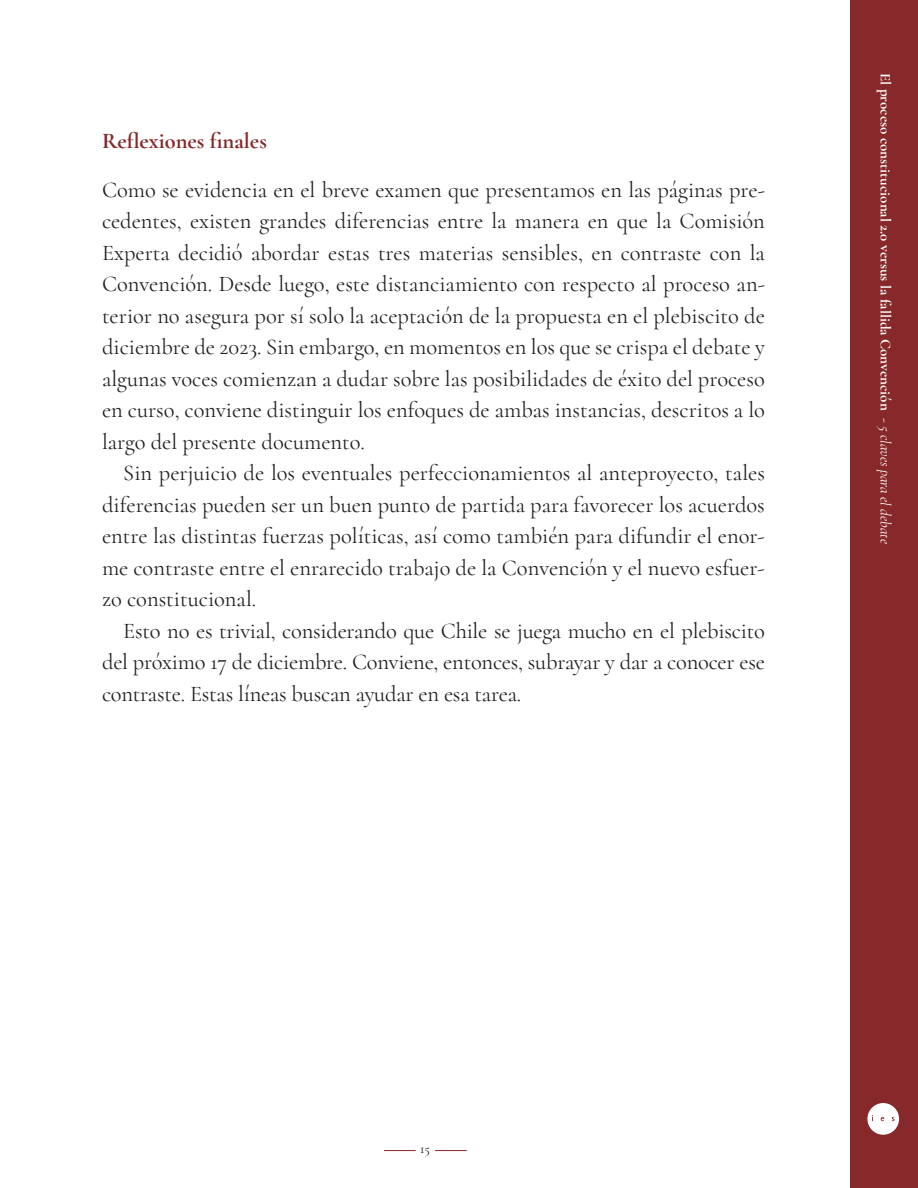
<style>
.page{position:relative;width:918px;height:1188px;background:#fff}
.page>*{position:absolute;margin:0;border:0;box-sizing:border-box;transform-origin:0 0}
.t1{font:22.5px/31.5px "Cormorant";color:#231f20;text-align:justify}
.t2{font:700 22.5px "Cormorant Garamond";color:#87292b}
.t3{font:700 15px "Cormorant";color:#fff}
.t4{font:13.5px "Cormorant Garamond";color:#231f20}
.s1{font-weight:400}
.s2{font-weight:400;font-style:italic}
</style>
<div class="page">
<div style="left:850px;top:0;width:68px;height:1188px;background:#87292b"></div>
<div style="left:867px;top:1103px;width:32px;height:32px;background:#fff;border-radius:50%"></div>
<svg style="left:881px;top:1117px;width:3px;height:4px"></svg>
<hr style="left:384px;top:1150px;width:32px;height:1px;background:#87292b">
<hr style="left:435px;top:1150px;width:32px;height:1px;background:#87292b">
<p class="t2" style="left:102px;top:127px;width:166px">Reflexiones finales</p>
<p class="t1" style="left:102px;top:174px;width:664px">Como se evidencia en el breve examen que presentamos en las páginas pre&shy;cedentes, existen grandes diferencias entre la manera en que la Comisión Experta decidió abordar estas tres materias sensibles, en contraste con la Convención. Desde luego, este distanciamiento con respecto al proceso an&shy;terior no asegura por sí solo la aceptación de la propuesta en el plebiscito de diciembre de 2023. Sin embargo, en momentos en los que se crispa el debate y algunas voces comienzan a dudar sobre las posibilidades de éxito del proceso en curso, conviene distinguir los enfoques de ambas instancias, descritos a lo largo del presente documento.</p>
<p class="t1" style="left:102px;top:457px;width:664px;text-indent:21px">Sin perjuicio de los eventuales perfeccionamientos al anteproyecto, tales diferencias pueden ser un buen punto de partida para favorecer los acuerdos entre las distintas fuerzas políticas, así como también para difundir el enor&shy;me contraste entre el enrarecido trabajo de la Convención y el nuevo esfuer&shy;zo constitucional.</p>
<p class="t1" style="left:102px;top:615px;width:664px;text-indent:21px">Esto no es trivial, considerando que Chile se juega mucho en el plebiscito del próximo 17 de diciembre. Conviene, entonces, subrayar y dar a conocer ese contraste. Estas líneas buscan ayudar en esa tarea.</p>
<p class="t3" style="left:895px;top:73px;width:472px;rotate:90deg">El proceso constitucional 2.0 versus la fallida Convención <span class="s1">-</span> <span class="s2">5 claves para el debate</span></p>
<p class="t4" style="left:420px;top:1141px;width:12px">15</p>
</div>
